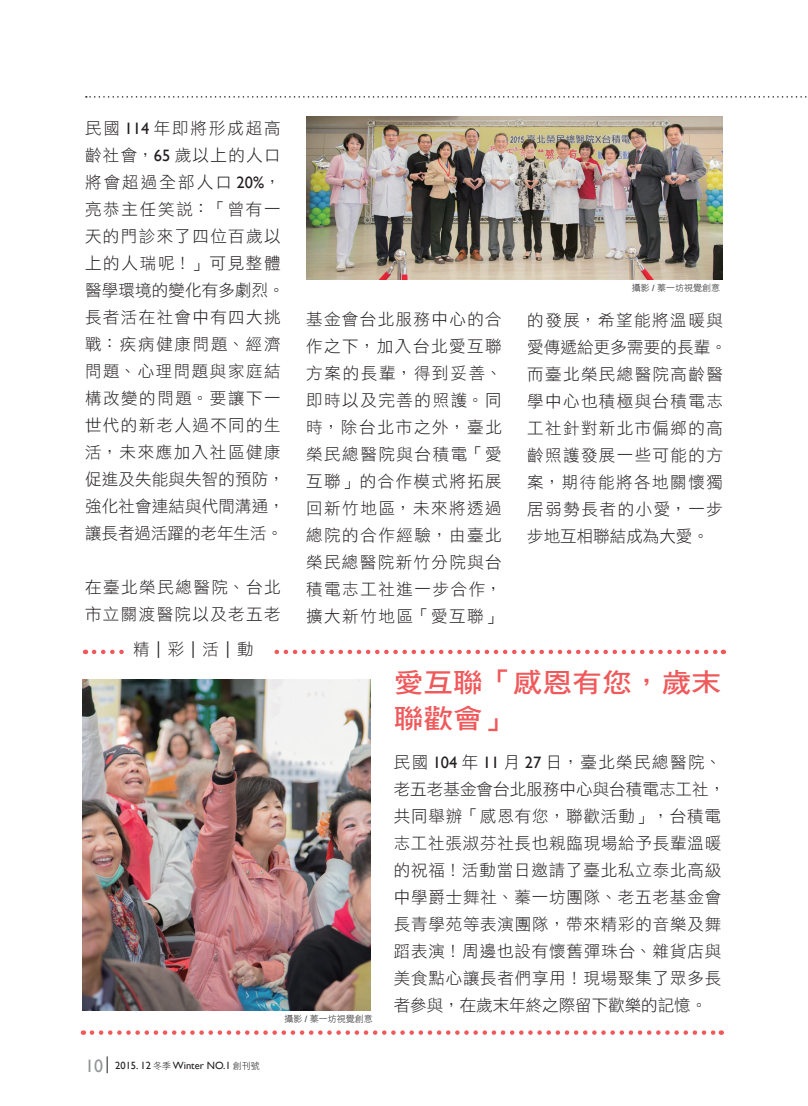
<style>
.page{position:relative;width:808px;height:1106px;background:#fff}
.page>*{position:absolute;margin:0;border:0;box-sizing:border-box;transform-origin:0 0}
.t1{font:27px/36px "DF Hei Std W7";letter-spacing:.005em;color:#f0595b;scale:1.1 1}
.t2{font:16.5px/27px "DF Hei Std W3";letter-spacing:.085em;color:#231f20}
.t3{font:16.5px/27px "DF Hei Std W3";letter-spacing:.05em;color:#231f20}
.t4{font:10.5px "Gill Sans";color:#231f20}
.t5{font:9px "DF Hei Std W3";color:#231f20}
.s1{font-family:"Gill Sans"}
.s2{font-family:"AR Fang Song B5";font-weight:700;font-size:19.5px}
.s3{font-size:18px;color:#939598}
.s4{font-family:"DF Hei Std W3";font-size:9px}
</style>
<div class="page">
<svg style="left:107px;top:1056px;width:1px;height:17px"></svg>
<svg style="left:86px;top:96px;width:721px;height:2px"></svg>
<svg style="left:92px;top:1030px;width:630px;height:4px"></svg>
<img style="left:306px;top:117px;width:417px;height:162px">
<img style="left:83px;top:679px;width:287px;height:331px">
<svg style="left:94px;top:649px;width:630px;height:5px"></svg>
<div style="left:125px;top:640px;width:146px;height:23px;background:#fff"></div>
<p class="t2" style="left:85px;top:115px;width:201px">民國 <span class="s1">114</span> 年即將形成超高齡社會，<span class="s1">65</span> 歲以上的人口將會超過全部人口 <span class="s1">20%</span>，亮恭主任笑說：「曾有一天的門診來了四位百歲以上的人瑞呢！」可見整體醫學環境的變化有多劇烈。長者活在社會中有四大挑戰：疾病健康問題、經濟問題、心理問題與家庭結構改變的問題。要讓下一世代的新老人過不同的生活，未來應加入社區健康促進及失能與失智的預防，強化社會連結與代間溝通，讓長者過活躍的老年生活。</p>
<p class="t2" style="left:85px;top:574px;width:197px">在臺北榮民總醫院、台北市立關渡醫院以及老五老</p>
<p class="t2" style="left:133px;top:635px;width:122px">精<span class="s2">｜</span>彩<span class="s2">｜</span>活<span class="s2">｜</span>動</p>
<p class="t5" style="left:632px;top:283px;width:90px">攝影 <span class="s1">/</span> 蓁一坊視覺創意</p>
<p class="t2" style="left:306px;top:305px;width:197px;text-align:justify">基金會台北服務中心的合作之下，加入台北愛互聯方案的長輩，得到妥善、即時以及完善的照護。同時，除台北市之外，臺北榮民總醫院與台積電「愛互聯」的合作模式將拓展回新竹地區，未來將透過總院的合作經驗，由臺北榮民總醫院新竹分院與台積電志工社進一步合作，擴大新竹地區「愛互聯」</p>
<p class="t2" style="left:527px;top:306px;width:201px">的發展，希望能將溫暖與愛傳遞給更多需要的長輩。而臺北榮民總醫院高齡醫學中心也積極與台積電志工社針對新北市偏鄉的高齡照護發展一些可能的方案，期待能將各地關懷獨居弱勢長者的小愛，一步步地互相聯結成為大愛。</p>
<h1 class="t1" style="left:394px;top:664px;width:299px">愛互聯「感恩有您，歲末聯歡會」</h1>
<p class="t3" style="left:394px;top:748px;width:333px">民國 <span class="s1">104</span> 年 <span class="s1">11</span> 月 <span class="s1">27</span> 日，臺北榮民總醫院、老五老基金會台北服務中心與台積電志工社，共同舉辦「感恩有您，聯歡活動」，台積電志工社張淑芬社長也親臨現場給予長輩溫暖的祝福！活動當日邀請了臺北私立泰北高級中學爵士舞社、蓁一坊團隊、老五老基金會長青學苑等表演團隊，帶來精彩的音樂及舞蹈表演！周邊也設有懷舊彈珠台、雜貨店與美食點心讓長者們享用！現場聚集了眾多長者參與，在歲末年終之際留下歡樂的記憶。</p>
<p class="t4" style="left:85px;top:1059px;width:176px"><span class="s3">10</span> 2015. 12 <span class="s4">冬季</span> Winter NO.1 <span class="s4">創刊號</span></p>
<p class="t5" style="left:284px;top:1014px;width:90px">攝影 <span class="s1">/</span> 蓁一坊視覺創意</p>
</div>
